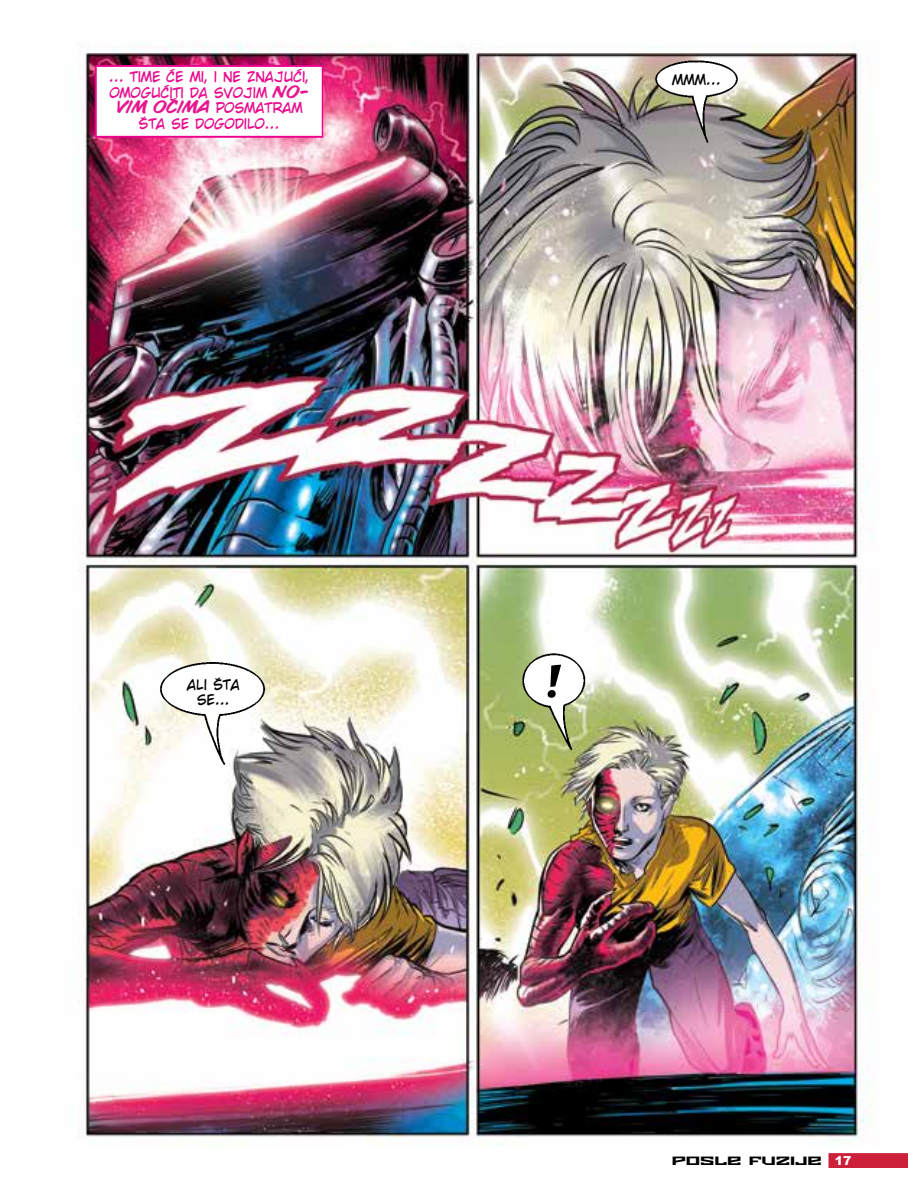
<style>
.page{position:relative;width:908px;height:1191px;background:#fff}
.page>*{position:absolute;margin:0;border:0;box-sizing:border-box;transform-origin:0 0}
.t1{font:italic 700 50px "Chaparral Pro";color:#000}
.t2{font:14px/15.4px "BDS Marketprint";color:#e90b8d;text-align:center}
.t3{font:14px/15.4px "BDS Marketprint";color:#000;text-align:center}
.t4{font:12px "Metro";color:#000}
.s1{font-weight:700;font-style:italic;font-size:16px;color:#e7168e}
.s2{font-family:"Arial";font-weight:900;font-size:12.4px;color:#fff}
</style>
<div class="page">
<img style="left:78px;top:45px;width:797px;height:1101px">
<img style="left:78px;top:43px;width:340px;height:395px">
<svg style="left:828px;top:1153px;width:79px;height:14px"></svg>
<p class="t2" style="left:109px;top:70px;width:201px">... TIME ĆE MI, I NE ZNAJUĆI,<br>OMOGUĆITI DA SVOJIM <span class="s1">NO-<br>VIM OČIMA</span> POSMATRAM<br>ŠTA SE DOGODILO...</p>
<p class="t3" style="left:672px;top:72px;width:50px">MMM...</p>
<p class="t3" style="left:187px;top:677px;width:54px">ALI ŠTA<br>SE...</p>
<h1 class="t1" style="left:545px;top:652px;width:16px">!</h1>
<p class="t4" style="left:671px;top:1152px;width:181px">POSLE FUZIJE <span class="s2">17</span></p>
</div>
